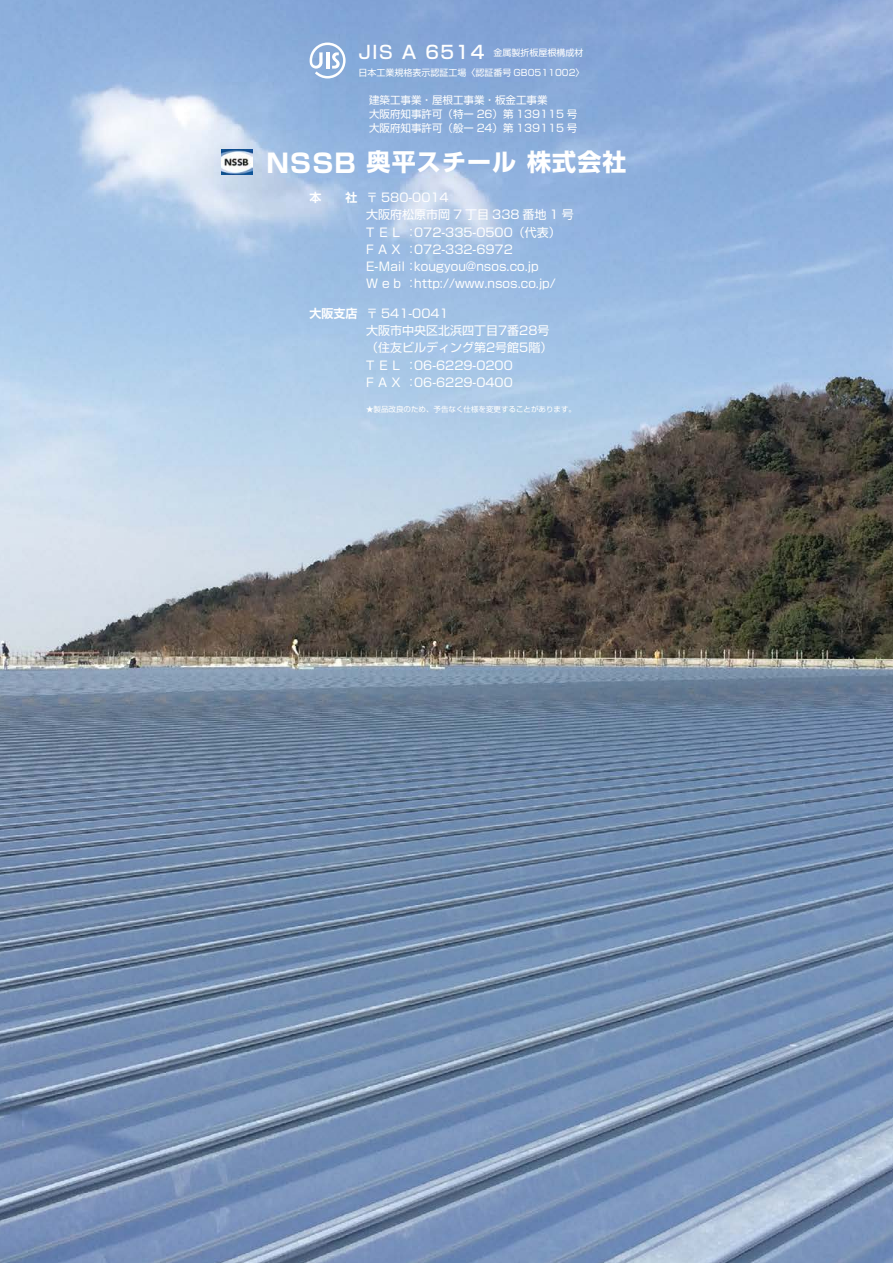
<style>
.page{position:relative;width:893px;height:1263px;background:#fff}
.page>*{position:absolute;margin:0;border:0;box-sizing:border-box;transform-origin:0 0}
.t1{font:700 24px "Shin Go Pro";letter-spacing:.045em;color:#fff}
.t2{font:500 18px "Shin Go Pro";letter-spacing:.08em;color:#fff}
.t3{font:12px/17.2px "Shin Go Pro";color:#fff}
.t4{font:700 12px "Shin Go Pro De";color:#fff}
.t5{font:10.5px/13.6px "Shin Go Pro";color:#fff}
.t6{font:9px "Shin Go Pro";color:#fff}
.t7{font:7.5px "Shin Go Pro";color:#fff}
.s1{font-size:25.95px}
.s2{font-family:"Shin Go Pro De";font-weight:700}
</style>
<div class="page">
<img style="left:0;top:0;width:893px;height:1263px">
<svg style="left:310px;top:43px;width:36px;height:35px"></svg>
<img style="left:221px;top:149px;width:32px;height:26px">
<h2 class="t2" style="left:358px;top:38px;width:128px">JIS A 6514</h2>
<p class="t5" style="left:369px;top:92px;width:210px">建築工事業・屋根工事業・板金工事業<br>大阪府知事許可（特ー 26）第 139115 号大阪府知事許可（般ー 24）第 139115 号</p>
<p class="t6" style="left:493px;top:45px;width:91px">金属製折板屋根構成材</p>
<p class="t6" style="left:358px;top:66px;width:228px">日本工業規格表示認証工場〈認証番号 GB0511002〉</p>
<h1 class="t1" style="left:266px;top:143px;width:362px"><span class="s1">NSSB</span> 奥平スチール株式会社</h1>
<p class="t4" style="left:310px;top:187px;width:13px">本</p>
<p class="t4" style="left:346px;top:187px;width:13px">社</p>
<p class="t3" style="left:366px;top:187px;width:209px">〒 580-0014<br>大阪府松原市岡 7 丁目 338 番地 1 号<br>T E L ：072-335-0500（代表）<br>F A X ：072-332-6972<br>E-Mail：kougyou@nsos.co.jp<br>W e b ：http://www.nsos.co.jp/</p>
<p class="t3" style="left:366px;top:303px;width:188px;text-indent:-57px"><span class="s2">大阪支店</span> 〒 541-0041<br>大阪市中央区北浜四丁目7番28号（住友ビルディング第2号館5階）<br>T E L ：06-6229-0200<br>F A X ：06-6229-0400</p>
<p class="t7" style="left:366px;top:403px;width:211px">★製品改良のため、予告なく仕様を変更することがあります。</p>
</div>
